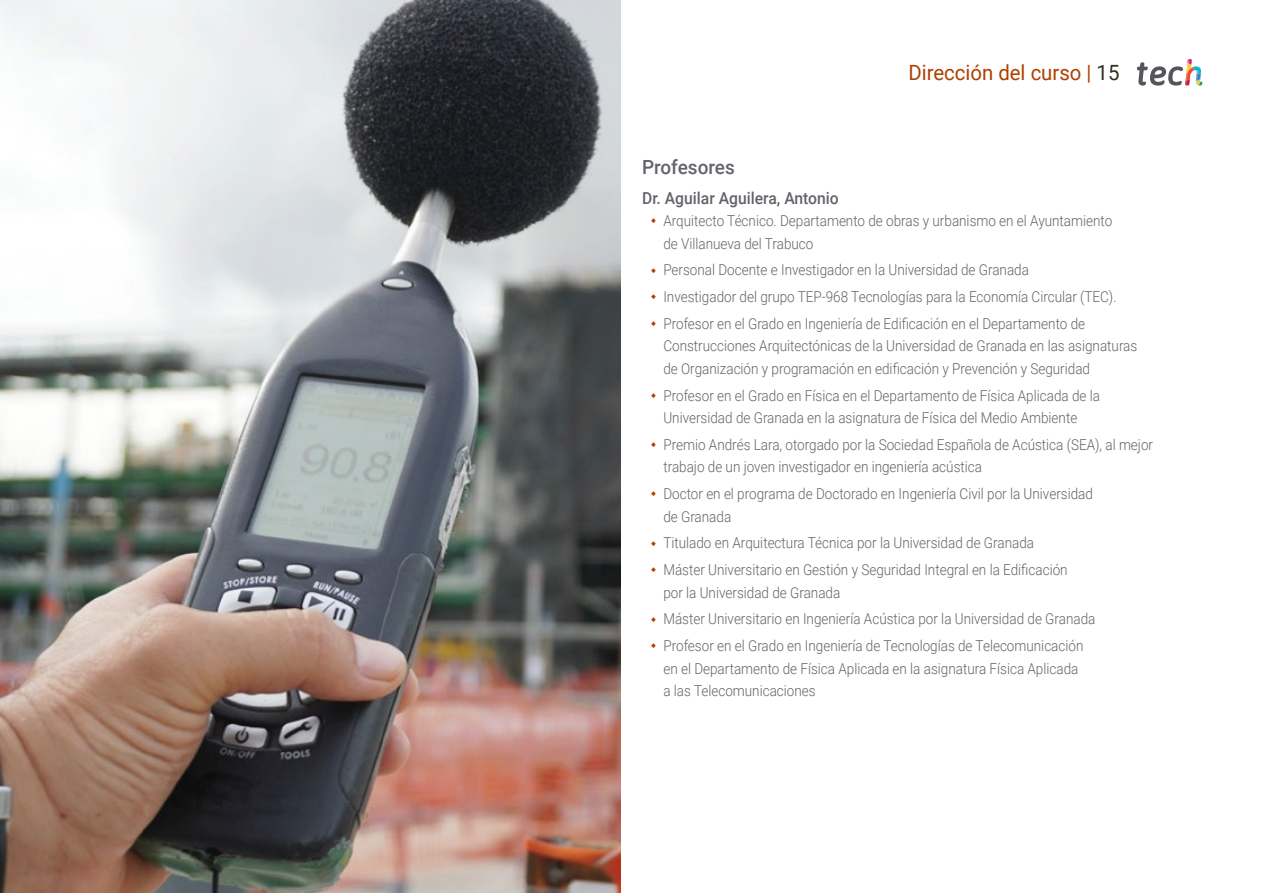
<style>
.page{position:relative;width:1263px;height:893px;background:#fff}
.page>*{position:absolute;margin:0;border:0;box-sizing:border-box;transform-origin:0 0}
.t1{font:21px "Roboto";color:#ae4000}
.t2{font:500 19.5px "Roboto";color:#61646a}
.t3{font:500 16.5px "Roboto";color:#61646a;scale:.95 1}
.t4{font:300 15px/22.5px "Roboto";color:#61646a;scale:.9 1}
.s1{color:#312e20}
</style>
<div class="page">
<img style="left:0;top:0;width:621px;height:893px">
<svg style="left:1137px;top:59px;width:65px;height:27px"></svg>
<h1 class="t1" style="left:908px;top:57px;width:213px">Dirección del curso | <span class="s1">15</span></h1>
<h2 class="t2" style="left:642px;top:154px;width:94px">Profesores</h2>
<p class="t3" style="left:642px;top:186px;width:208px">Dr. Aguilar Aguilera, Antonio</p>
<p class="t4" style="left:663px;top:209px;width:500px">Arquitecto Técnico. Departamento de obras y urbanismo en el Ayuntamiento de Villanueva del Trabuco</p>
<p class="t4" style="left:663px;top:256px;width:505px;line-height:26.7px">Personal Docente e Investigador en la Universidad de Granada<br>Investigador del grupo TEP-968 Tecnologías para la Economía Circular (TEC).<br>Profesor en el Grado en Ingeniería de Edificación en el Departamento de</p>
<p class="t4" style="left:663px;top:334px;width:528px">Construcciones Arquitectónicas de la Universidad de Granada en las asignaturas de Organización y programación en edificación y Prevención y Seguridad</p>
<p class="t4" style="left:663px;top:383px;width:487px">Profesor en el Grado en Física en el Departamento de Física Aplicada de la<br>Universidad de Granada en la asignatura de Física del Medio Ambiente</p>
<p class="t4" style="left:663px;top:433px;width:546px">Premio Andrés Lara, otorgado por la Sociedad Española de Acústica (SEA), al mejor trabajo de un joven investigador en ingeniería acústica</p>
<p class="t4" style="left:663px;top:482px;width:479px">Doctor en el programa de Doctorado en Ingeniería Civil por la Universidad de Granada</p>
<p class="t4" style="left:663px;top:529px;width:451px;line-height:26.7px">Titulado en Arquitectura Técnica por la Universidad de Granada<br>Máster Universitario en Gestión y Seguridad Integral en la Edificación</p>
<p class="t4" style="left:663px;top:578px;width:481px;line-height:26.7px">por la Universidad de Granada<br>Máster Universitario en Ingeniería Acústica por la Universidad de Granada<br>Profesor en el Grado en Ingeniería de Tecnologías de Telecomunicación</p>
<p class="t4" style="left:663px;top:656px;width:463px">en el Departamento de Física Aplicada en la asignatura Física Aplicada a las Telecomunicaciones</p>
</div>
